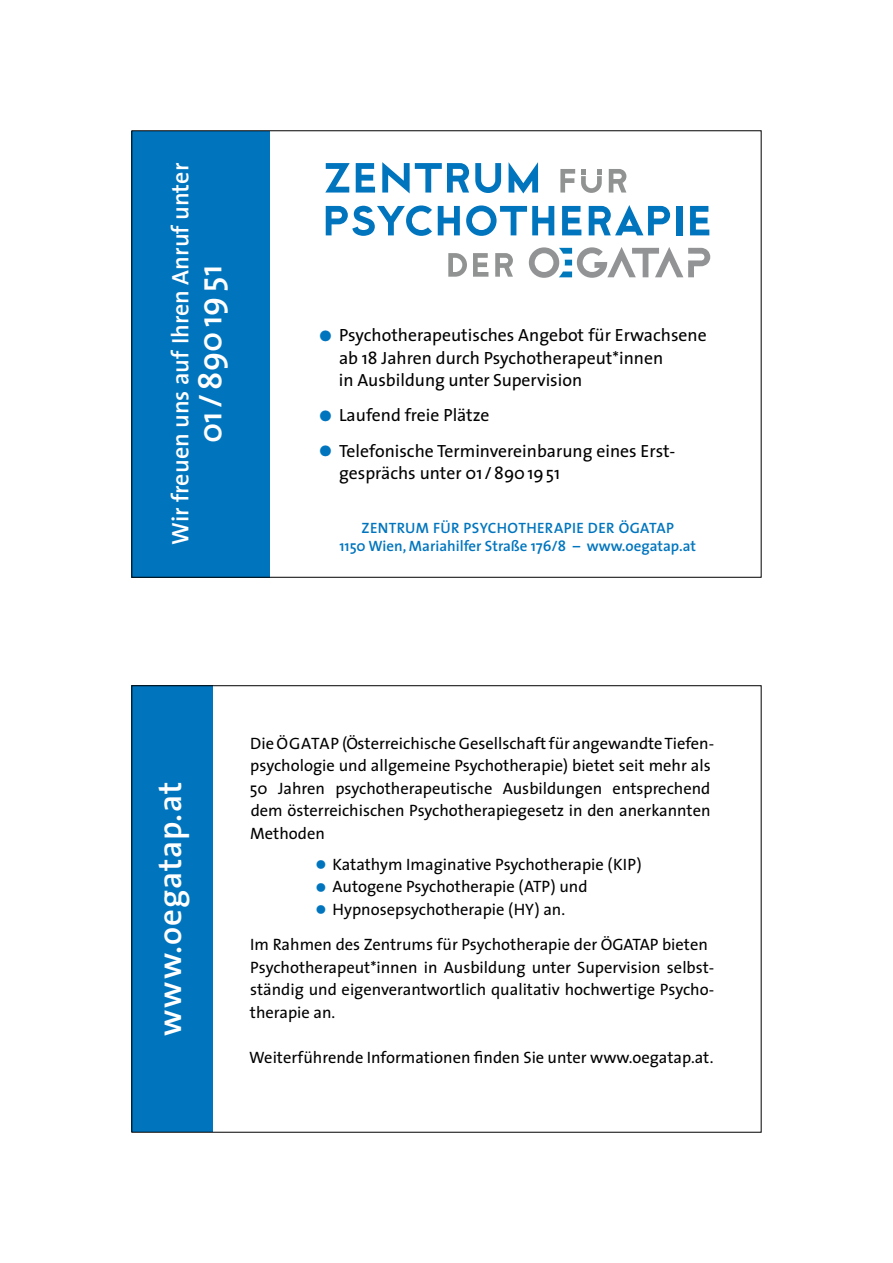
<style>
.page{position:relative;width:893px;height:1263px;background:#fff}
.page>*{position:absolute;margin:0;border:0;box-sizing:border-box;transform-origin:0 0}
.t1{font:600 33px "The Sans";letter-spacing:.025em;color:#fff}
.t2{font:600 33px "The Sans";color:#fff}
.t3{font:600 24px "The Sans";color:#fff}
.t4{font:17.7px/22.5px "The Sans";color:#000}
.t5{font:16.5px/22.5px "The Sans";color:#000}
.t6{font:600 15px/18px "The Sans";color:#0075be;text-align:center}
.s1{font-size:45px;color:#0075be}
.s2{font-size:36px;color:#0075be}
</style>
<div class="page">
<svg style="left:529px;top:247px;width:181px;height:31px"></svg>
<svg style="left:325px;top:163px;width:25px;height:30px"></svg>
<svg style="left:356px;top:163px;width:19px;height:30px"></svg>
<svg style="left:382px;top:162px;width:87px;height:31px"></svg>
<svg style="left:475px;top:163px;width:26px;height:30px"></svg>
<svg style="left:509px;top:162px;width:29px;height:31px"></svg>
<svg style="left:560px;top:169px;width:15px;height:24px"></svg>
<svg style="left:609px;top:169px;width:17px;height:24px"></svg>
<svg style="left:326px;top:205px;width:106px;height:31px"></svg>
<svg style="left:438px;top:206px;width:22px;height:29px"></svg>
<svg style="left:466px;top:205px;width:88px;height:31px"></svg>
<svg style="left:562px;top:206px;width:19px;height:29px"></svg>
<svg style="left:589px;top:205px;width:81px;height:30px"></svg>
<div style="left:676px;top:206px;width:6px;height:29px;background:#0075be"></div>
<svg style="left:690px;top:206px;width:19px;height:29px"></svg>
<svg style="left:448px;top:253px;width:19px;height:24px"></svg>
<svg style="left:473px;top:253px;width:15px;height:24px"></svg>
<svg style="left:495px;top:253px;width:18px;height:24px"></svg>
<svg style="left:581px;top:169px;width:21px;height:24px"></svg>
<div style="left:132px;top:131px;width:138px;height:446px;background:#0075be"></div>
<div style="left:132px;top:686px;width:81px;height:446px;background:#0075be"></div>
<h2 class="t3" style="left:160px;top:545px;width:383px;rotate:-90deg">Wir freuen uns auf Ihren Anruf unter</h2>
<h1 class="t2" style="left:183px;top:443px;width:180px;rotate:-90deg">01/89019 51</h1>
<p class="t4" style="left:339px;top:323px;width:369px;text-indent:-23px"><span class="s1">•</span> Psychotherapeutisches Angebot für Erwachsene ab 18 Jahren durch Psychotherapeut*innen<br>in Ausbildung unter Supervision</p>
<p class="t4" style="left:316px;top:404px;width:175px"><span class="s1">•</span> Laufend freie Plätze</p>
<p class="t4" style="left:339px;top:439px;width:338px;text-indent:-23px"><span class="s1">•</span> Telefonische Terminvereinbarung eines Erst&shy;gesprächs unter 01 /8901951</p>
<p class="t6" style="left:339px;top:519px;width:358px">ZENTRUM FÜR PSYCHOTHERAPIE DER ÖGATAP<br>1150 Wien, Mariahilfer Straße 176/8 – www.oegatap.at</p>
<h1 class="t1" style="left:143px;top:1035px;width:255px;rotate:-90deg">www.oegatap.at</h1>
<p class="t5" style="left:250px;top:731px;width:466px">Die ÖGATAP (Österreichische Gesellschaft für angewandte Tiefen&shy;psychologie und allgemeine Psychotherapie) bietet seit mehr als 50 Jahren psychotherapeutische Ausbildungen entsprechend dem österreichischen Psychotherapiegesetz in den anerkannten Methoden</p>
<p class="t5" style="left:313px;top:852px;width:330px"><span class="s2">•</span> Katathym Imaginative Psychotherapie (KIP)</p>
<p class="t5" style="left:313px;top:875px;width:276px"><span class="s2">•</span> Autogene Psychotherapie (ATP) und</p>
<p class="t5" style="left:250px;top:891px;width:459px;line-height:35.2px;text-indent:63px"><span class="s2">•</span> Hypnosepsychotherapie (HY) an.<br>Im Rahmen des Zentrums für Psychotherapie der ÖGATAP bieten</p>
<p class="t5" style="left:250px;top:955px;width:466px;text-align:justify">Psychotherapeut*innen in Ausbildung unter Supervision selbst&shy;ständig und eigenverantwortlich qualitativ hochwertige Psycho&shy;therapie an.</p>
<p class="t5" style="left:249px;top:1045px;width:466px">Weiterführende Informationen finden Sie unter www.oegatap.at.</p>
</div>
